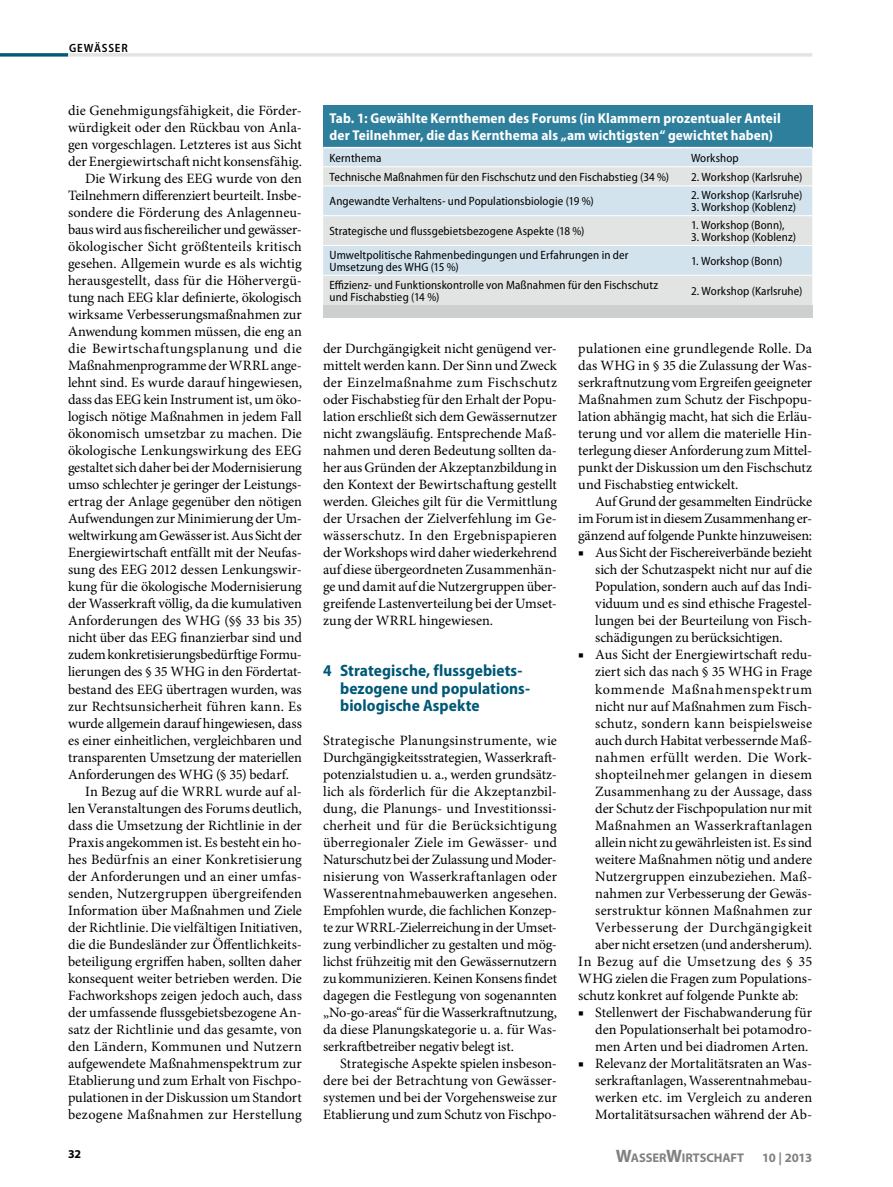
<style>
.page{position:relative;width:893px;height:1187px;background:#fff}
.page>*{position:absolute;margin:0;border:0;box-sizing:border-box;transform-origin:0 0}
.Zwischenüberschrift{font:700 semi-condensed 16.5px/17px "Myriad Pro";letter-spacing:.005em;color:#005877}
.Grundtext_Einzug{font:14.25px/17px "Minion Pro";letter-spacing:-.005em;color:#000;text-align:justify}
.Aufzählung_Zeichen{font:14.25px/17px "Minion Pro";letter-spacing:-.005em;color:#000;text-align:justify}
.Grundtext{font:14.25px/17px "Minion Pro";letter-spacing:-.01em;color:#000;text-align:justify}
.Titel{font:700 semi-condensed 14.25px/17px "Myriad Pro";letter-spacing:.01em;color:#fff}
.t1{font:700 12.75px "Myriad Pro";letter-spacing:-.03em;color:#818181}
.t2{font:700 12.6px "Myriad Pro";letter-spacing:-.005em;color:#818181}
.Körper_links{font:semi-condensed 12px/12px "Myriad Pro";letter-spacing:.01em;color:#000}
.t3{font:600 semi-condensed 12px "Myriad Pro";letter-spacing:.07em;color:#000}
.t4{font:700 12px "Myriad Pro";color:#000}
.s1{font-size:18px}
</style>
<div class="page">
<div style="left:323px;top:105px;width:489px;height:43px;background:#2e7f9b"></div>
<div style="left:323px;top:148px;width:489px;height:18px;background:#d3e3ed"></div>
<svg style="left:323px;top:167px;width:489px;height:138px;fill:#e2e3e3"></svg>
<div style="left:323px;top:305px;width:489px;height:13px;background:#cecfcf"></div>
<hr style="left:323px;top:147px;width:362px;height:1px;background:#fff">
<hr style="left:685px;top:147px;width:127px;height:1px;background:#fff">
<hr style="left:323px;top:185px;width:362px;height:1px;background:#fff">
<hr style="left:685px;top:185px;width:127px;height:1px;background:#fff">
<hr style="left:323px;top:215px;width:362px;height:1px;background:#fff">
<hr style="left:685px;top:215px;width:127px;height:1px;background:#fff">
<hr style="left:323px;top:245px;width:362px;height:1px;background:#fff">
<hr style="left:685px;top:245px;width:127px;height:1px;background:#fff">
<hr style="left:323px;top:275px;width:362px;height:1px;background:#fff">
<hr style="left:685px;top:275px;width:127px;height:1px;background:#fff">
<svg style="left:0;top:53px;width:68px;height:4px"></svg>
<hr style="left:68px;top:53px;width:744px;height:4px;background:#e2e3e3">
<p class="t3" style="left:69px;top:41px;width:60px">GEWÄSSER</p>
<p class="Grundtext_Einzug" style="left:68px;top:102px;width:235px">die Genehmigungsfähigkeit, die Förder&shy;würdigkeit oder den Rückbau von Anla&shy;gen vorgeschlagen. Letzteres ist aus Sicht der Energiewirtschaft nicht konsensfähig.</p>
<p class="Grundtext_Einzug" style="left:68px;top:170px;width:235px;text-indent:17px">Die Wirkung des EEG wurde von den Teilnehmern differenziert beurteilt. Insbe&shy;sondere die Förderung des Anlagenneu&shy;baus wird aus fischereilicher und gewässer&shy;ökologischer Sicht größtenteils kritisch gesehen. Allgemein wurde es als wichtig herausgestellt, dass für die Höhervergü&shy;tung nach EEG klar definierte, ökologisch wirksame Verbesserungsmaßnahmen zur Anwendung kommen müssen, die eng an die Bewirtschaftungsplanung und die Maßnahmenprogramme der WRRL ange&shy;lehnt sind. Es wurde darauf hingewiesen, dass das EEG kein Instrument ist, um öko&shy;logisch nötige Maßnahmen in jedem Fall ökonomisch umsetzbar zu machen. Die ökologische Lenkungswirkung des EEG gestaltet sich daher bei der Modernisierung umso schlechter je geringer der Leistungs&shy;ertrag der Anlage gegenüber den nötigen Aufwendungen zur Minimierung der Um&shy;weltwirkung am Gewässer ist. Aus Sicht der Energiewirtschaft entfällt mit der Neufas&shy;sung des EEG 2012 dessen Lenkungswir&shy;kung für die ökologische Modernisierung der Wasserkraft völlig, da die kumulativen Anforderungen des WHG (§§ 33 bis 35) nicht über das EEG finanzierbar sind und zudem konkretisierungsbedürftige Formu&shy;lierungen des § 35 WHG in den Fördertat&shy;bestand des EEG übertragen wurden, was zur Rechtsunsicherheit führen kann. Es wurde allgemein darauf hingewiesen, dass es einer einheitlichen, vergleichbaren und transparenten Umsetzung der materiellen Anforderungen des WHG (§ 35) bedarf.</p>
<p class="Grundtext_Einzug" style="left:68px;top:782px;width:235px;text-indent:17px">In Bezug auf die WRRL wurde auf al&shy;len Veranstaltungen des Forums deutlich, dass die Umsetzung der Richtlinie in der Praxis angekommen ist. Es besteht ein ho&shy;hes Bedürfnis an einer Konkretisierung der Anforderungen und an einer umfas&shy;senden, Nutzergruppen übergreifenden Information über Maßnahmen und Ziele der Richtlinie. Die vielfältigen Initiativen, die die Bundesländer zur Öffentlichkeits&shy;beteiligung ergriffen haben, sollten daher konsequent weiter betrieben werden. Die Fachworkshops zeigen jedoch auch, dass der umfassende flussgebietsbezogene An&shy;satz der Richtlinie und das gesamte, von den Ländern, Kommunen und Nutzern aufgewendete Maßnahmenspektrum zur Etablierung und zum Erhalt von Fischpo&shy;pulationen in der Diskussion um Standort bezogene Maßnahmen zur Herstellung</p>
<p class="t4" style="left:68px;top:1145px;width:15px">32</p>
<p class="Titel" style="left:330px;top:110px;width:453px">Tab. 1: Gewählte Kernthemen des Forums (in Klammern prozentualer Anteil der Teilnehmer, die das Kernthema als „am wichtigsten“ gewichtet haben)</p>
<p class="Körper_links" style="left:330px;top:152px;width:53px">Kernthema</p>
<p class="Körper_links" style="left:691px;top:152px;width:49px">Workshop</p>
<p class="Körper_links" style="left:330px;top:171px;width:341px">Technische Maßnahmen für den Fischschutz und den Fischabstieg (34 %)</p>
<p class="Körper_links" style="left:691px;top:171px;width:113px">2. Workshop (Karlsruhe)</p>
<p class="Körper_links" style="left:330px;top:195px;width:266px">Angewandte Verhaltens- und Populationsbiologie (19 %)</p>
<p class="Körper_links" style="left:691px;top:189px;width:113px">2. Workshop (Karlsruhe)</p>
<p class="Körper_links" style="left:691px;top:201px;width:107px">3. Workshop (Koblenz)</p>
<p class="Körper_links" style="left:330px;top:225px;width:257px">Strategische und flussgebietsbezogene Aspekte (18 %)</p>
<p class="Körper_links" style="left:691px;top:219px;width:95px">1. Workshop (Bonn),</p>
<p class="Körper_links" style="left:691px;top:231px;width:107px">3. Workshop (Koblenz)</p>
<p class="Körper_links" style="left:330px;top:249px;width:300px">Umweltpolitische Rahmenbedingungen und Erfahrungen in der<br>Umsetzung des WHG (15 %)</p>
<p class="Körper_links" style="left:691px;top:255px;width:93px">1. Workshop (Bonn)</p>
<p class="Körper_links" style="left:330px;top:279px;width:330px">Effizienz- und Funktionskontrolle von Maßnahmen für den Fischschutz und Fischabstieg (14 %)</p>
<p class="Körper_links" style="left:691px;top:285px;width:113px">2. Workshop (Karlsruhe)</p>
<p class="Grundtext_Einzug" style="left:323px;top:340px;width:235px">der Durchgängigkeit nicht genügend ver&shy;mittelt werden kann. Der Sinn und Zweck der Einzelmaßnahme zum Fischschutz oder Fischabstieg für den Erhalt der Popu&shy;lation erschließt sich dem Gewässernutzer nicht zwangsläufig. Entsprechende Maß&shy;nahmen und deren Bedeutung sollten da&shy;her aus Gründen der Akzeptanzbildung in den Kontext der Bewirtschaftung gestellt werden. Gleiches gilt für die Vermittlung der Ursachen der Zielverfehlung im Ge&shy;wässerschutz. In den Ergebnispapieren der Workshops wird daher wiederkehrend auf diese übergeordneten Zusammenhän&shy;ge und damit auf die Nutzergruppen über&shy;greifende Lastenverteilung bei der Umset&shy;zung der WRRL hingewiesen.</p>
<p class="Zwischenüberschrift" style="left:340px;top:662px;width:191px;text-indent:-17px">4 Strategische, flussgebiets&shy;bezogene und populations&shy;biologische Aspekte</p>
<p class="Grundtext" style="left:323px;top:731px;width:235px">Strategische Planungsinstrumente, wie Durchgängigkeitsstrategien, Wasserkraft&shy;potenzialstudien u. a., werden grundsätz&shy;lich als förderlich für die Akzeptanzbil&shy;dung, die Planungs- und Investitionssi&shy;cherheit und für die Berücksichtigung überregionaler Ziele im Gewässer- und Naturschutz bei der Zulassung und Moder&shy;nisierung von Wasserkraftanlagen oder Wasserentnahmebauwerken angesehen.<br>Empfohlen wurde, die fachlichen Konzep&shy;te zur WRRL-Zielerreichung in der Umset&shy;zung verbindlicher zu gestalten und mög&shy;lichst frühzeitig mit den Gewässernutzern zu kommunizieren. Keinen Konsens findet dagegen die Festlegung von sogenannten „No-go-areas“ für die Wasserkraftnutzung, da diese Planungskategorie u. a. für Was&shy;serkraftbetreiber negativ belegt ist.</p>
<p class="Grundtext_Einzug" style="left:323px;top:1054px;width:235px;text-indent:17px">Strategische Aspekte spielen insbeson&shy;dere bei der Betrachtung von Gewässer&shy;systemen und bei der Vorgehensweise zur Etablierung und zum Schutz von Fischpo-</p>
<p class="Grundtext_Einzug" style="left:578px;top:340px;width:235px">pulationen eine grundlegende Rolle. Da das WHG in § 35 die Zulassung der Was&shy;serkraftnutzung vom Ergreifen geeigneter Maßnahmen zum Schutz der Fischpopu&shy;lation abhängig macht, hat sich die Erläu&shy;terung und vor allem die materielle Hin&shy;terlegung dieser Anforderung zum Mittel&shy;punkt der Diskussion um den Fischschutz und Fischabstieg entwickelt.</p>
<p class="Grundtext_Einzug" style="left:578px;top:493px;width:235px;text-indent:17px">Auf Grund der gesammelten Eindrücke im Forum ist in diesem Zusammenhang er&shy;gänzend auf folgende Punkte hinzuweisen:</p>
<p class="Aufzählung_Zeichen" style="left:595px;top:544px;width:218px;text-indent:-17px">■ Aus Sicht der Fischereiverbände bezieht sich der Schutzaspekt nicht nur auf die Population, sondern auch auf das Indi&shy;viduum und es sind ethische Fragestel&shy;lungen bei der Beurteilung von Fisch&shy;schädigungen zu berücksichtigen.</p>
<p class="Aufzählung_Zeichen" style="left:595px;top:646px;width:218px;text-indent:-17px">■ Aus Sicht der Energiewirtschaft redu&shy;ziert sich das nach § 35 WHG in Frage kommende Maßnahmenspektrum nicht nur auf Maßnahmen zum Fisch&shy;schutz, sondern kann beispielsweise auch durch Habitat verbessernde Maß&shy;nahmen erfüllt werden. Die Work&shy;shopteilnehmer gelangen in diesem Zusammenhang zu der Aussage, dass der Schutz der Fischpopulation nur mit Maßnahmen an Wasserkraftanlagen allein nicht zu gewährleisten ist. Es sind weitere Maßnahmen nötig und andere Nutzergruppen einzubeziehen. Maß&shy;nahmen zur Verbesserung der Gewäs&shy;serstruktur können Maßnahmen zur Verbesserung der Durchgängigkeit aber nicht ersetzen (und andersherum).</p>
<p class="Grundtext" style="left:578px;top:952px;width:235px">In Bezug auf die Umsetzung des § 35<br>WHG zielen die Fragen zum Populations&shy;schutz konkret auf folgende Punkte ab:</p>
<p class="Aufzählung_Zeichen" style="left:595px;top:1003px;width:218px;text-indent:-17px">■ Stellenwert der Fischabwanderung für den Populationserhalt bei potamodro&shy;men Arten und bei diadromen Arten.</p>
<p class="Aufzählung_Zeichen" style="left:595px;top:1054px;width:218px;text-indent:-17px">■ Relevanz der Mortalitätsraten an Was&shy;serkraftanlagen, Wasserentnahmebau&shy;werken etc. im Vergleich zu anderen Mortalitätsursachen während der Ab-</p>
<p class="t2" style="left:616px;top:1149px;width:130px"><span class="s1">W</span>ASSER<span class="s1">W</span>IRTSCHAFT</p>
<p class="t1" style="left:762px;top:1149px;width:51px">10 | 2013</p>
</div>
